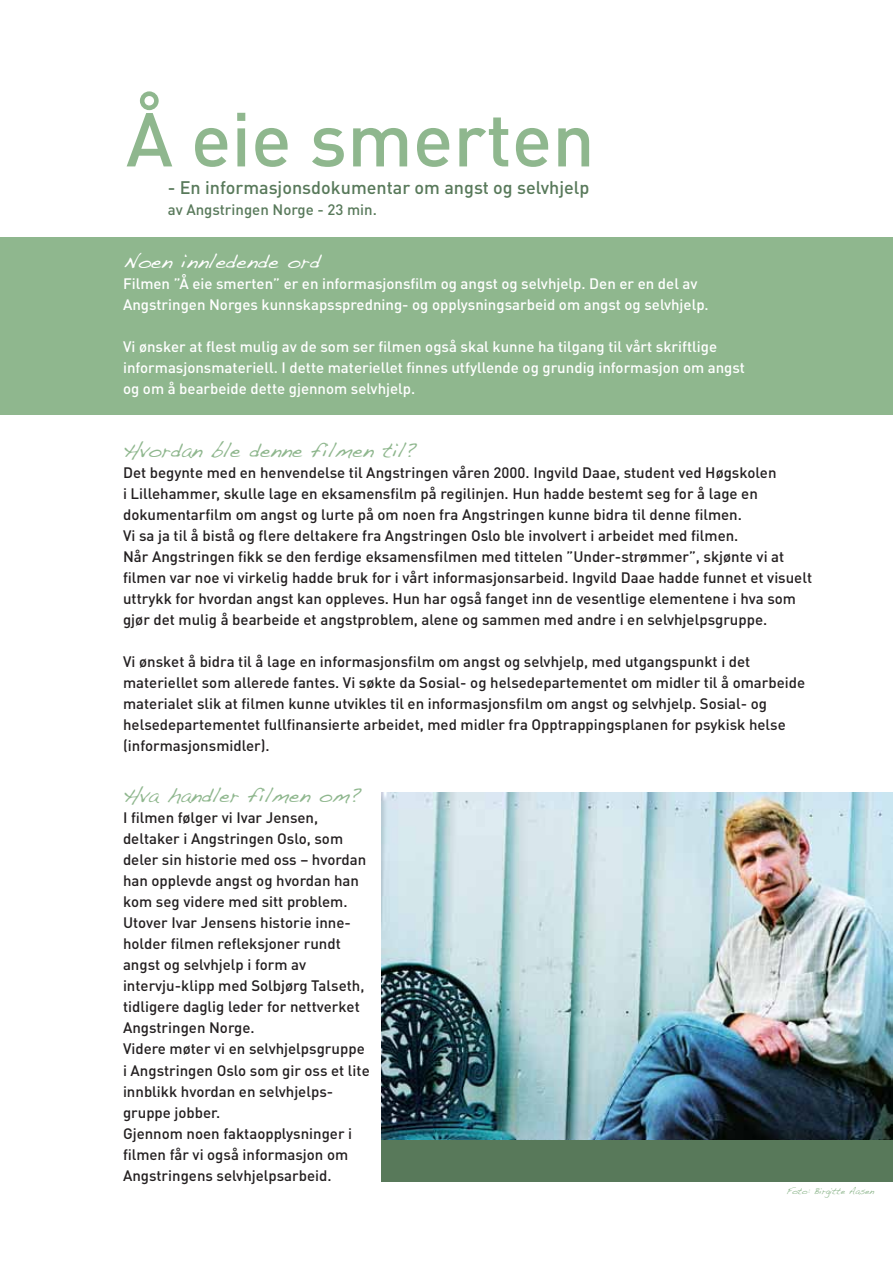
<style>
.page{position:relative;width:893px;height:1263px;background:#fff}
.page>*{position:absolute;margin:0;border:0;box-sizing:border-box;transform-origin:0 0}
.t1{font:500 75px "DINOT";color:#8fb78e}
.t2{font:21px "Handwriting Dakota";color:#8fb78e}
.t3{font:21px "Handwriting Dakota";color:#fff}
.t4{font:500 18px "DINOT";color:#58795a}
.t5{font:500 15px/21px "DINOT";color:#231f20}
.t6{font:500 15px/21px "DINOT";color:#fff}
.t7{font:500 15px "DINOT";color:#58795a}
.t8{font:9px "Handwriting Dakota";color:#8fb78e}
</style>
<div class="page">
<div style="left:0;top:238px;width:892px;height:177px;background:#8fb78e"></div>
<div style="left:381px;top:1110px;width:511px;height:72px;background:#58795a"></div>
<img style="left:381px;top:793px;width:511px;height:346px">
<p class="t1" style="left:126px;top:88px;width:470px">Å eie smerten</p>
<p class="t4" style="left:168px;top:176px;width:423px">- En informasjonsdokumentar om angst og selvhjelp</p>
<p class="t7" style="left:168px;top:200px;width:211px">av Angstringen Norge - 23 min.</p>
<p class="t3" style="left:123px;top:248px;width:199px">Noen innledende ord</p>
<p class="t6" style="left:123px;top:272px;width:587px">Filmen ”Å eie smerten” er en informasjonsfilm og angst og selvhjelp. Den er en del av<br>Angstringen Norges kunnskapsspredning- og opplysningsarbeid om angst og selvhjelp.</p>
<p class="t6" style="left:123px;top:335px;width:623px">Vi ønsker at flest mulig av de som ser filmen også skal kunne ha tilgang til vårt skriftlige informasjonsmateriell. I dette materiellet finnes utfyllende og grundig informasjon om angst og om å bearbeide dette gjennom selvhjelp.</p>
<p class="t2" style="left:123px;top:437px;width:295px">Hvordan ble denne filmen til?</p>
<p class="t5" style="left:123px;top:461px;width:691px">Det begynte med en henvendelse til Angstringen våren 2000. Ingvild Daae, student ved Høgskolen<br>i Lillehammer, skulle lage en eksamensfilm på regilinjen. Hun hadde bestemt seg for å lage en dokumentarfilm om angst og lurte på om noen fra Angstringen kunne bidra til denne filmen.<br>Vi sa ja til å bistå og flere deltakere fra Angstringen Oslo ble involvert i arbeidet med filmen.<br>Når Angstringen fikk se den ferdige eksamensfilmen med tittelen ”Under-strømmer”, skjønte vi at filmen var noe vi virkelig hadde bruk for i vårt informasjonsarbeid. Ingvild Daae hadde funnet et visuelt uttrykk for hvordan angst kan oppleves. Hun har også fanget inn de vesentlige elementene i hva som gjør det mulig å bearbeide et angstproblem, alene og sammen med andre i en selvhjelpsgruppe.</p>
<p class="t5" style="left:123px;top:650px;width:684px">Vi ønsket å bidra til å lage en informasjonsfilm om angst og selvhjelp, med utgangspunkt i det materiellet som allerede fantes. Vi søkte da Sosial- og helsedepartementet om midler til å omarbeide materialet slik at filmen kunne utvikles til en informasjonsfilm om angst og selvhjelp. Sosial- og helsedepartementet fullfinansierte arbeidet, med midler fra Opptrappingsplanen for psykisk helse (informasjonsmidler).</p>
<p class="t2" style="left:123px;top:783px;width:240px">Hva handler filmen om?</p>
<p class="t5" style="left:123px;top:807px;width:248px">I filmen følger vi Ivar Jensen, deltaker i Angstringen Oslo, som deler sin historie med oss – hvordan han opplevde angst og hvordan han kom seg videre med sitt problem.<br>Utover Ivar Jensens historie inne&shy;holder filmen refleksjoner rundt angst og selvhjelp i form av intervju-klipp med Solbjørg Talseth, tidligere daglig leder for nettverket<br>Angstringen Norge.<br>Videre møter vi en selvhjelpsgruppe i Angstringen Oslo som gir oss et lite innblikk hvordan en selvhjelps&shy;gruppe jobber.<br>Gjennom noen faktaopplysninger i filmen får vi også informasjon om<br>Angstringens selvhjelpsarbeid.</p>
<p class="t8" style="left:786px;top:1186px;width:89px">Foto: Birgitte Aasen</p>
</div>
